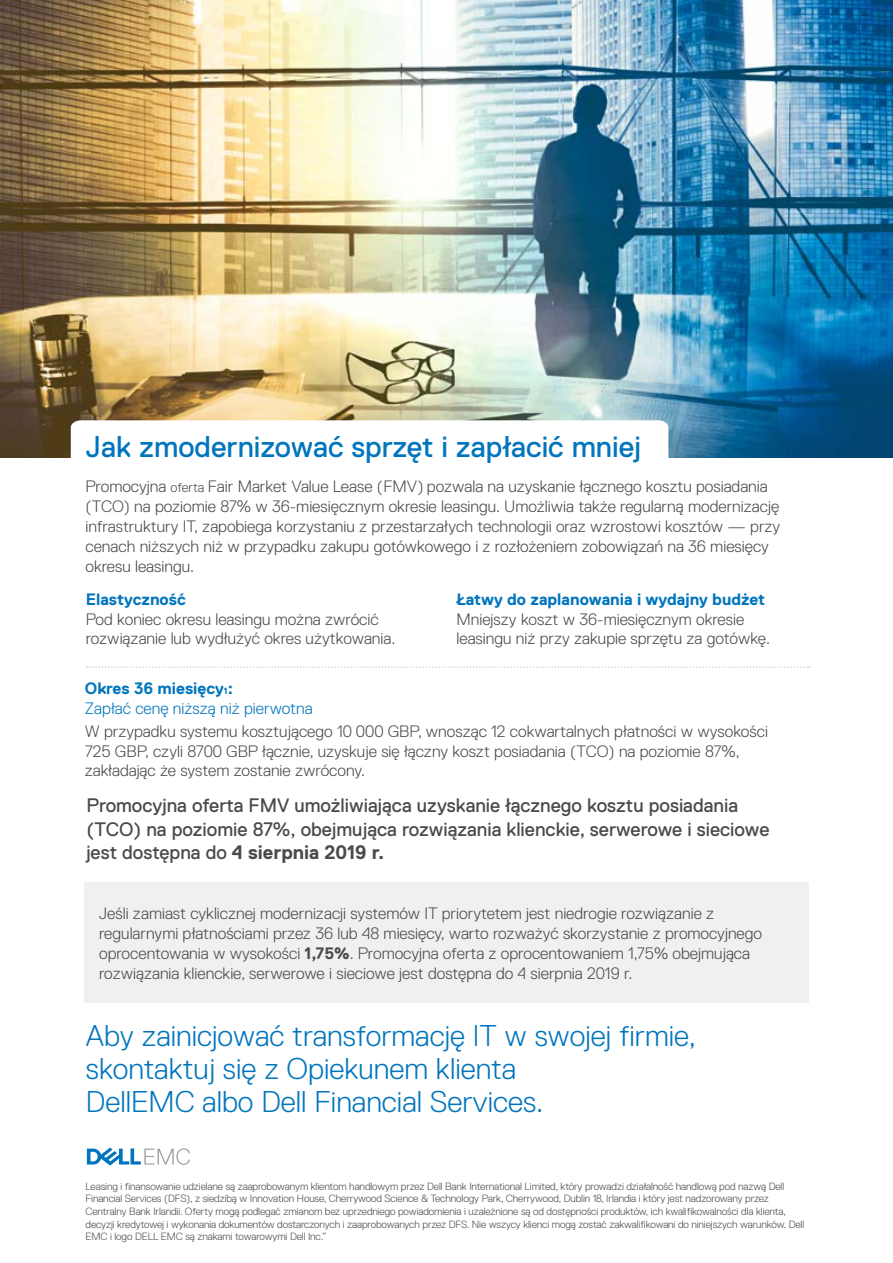
<style>
.page{position:relative;width:893px;height:1263px;background:#fff}
.page>*{position:absolute;margin:0;border:0;box-sizing:border-box;transform-origin:0 0}
.t1{font:300 30px/33px "Dell Replica";color:#0075bd}
.t2{font:30px "Dell Replica";color:#0075bd}
.t3{font:19.5px/23.4px "Dell Replica";color:#4a4a49}
.t4{font:300 16.5px/19.8px "Dell Replica";color:#4a4a49}
.t5{font:700 16.5px "Dell Replica";color:#0075bd}
.t6{font:300 16.5px/19.8px "Dell Replica";color:#0075bd}
.t7{font:300 10.5px/12.6px "Dell Replica";letter-spacing:-.01em;color:#4a4a49}
.s1{font-size:13.5px}
.s2{font-weight:700}
.s3{font-weight:700;font-size:9px}
</style>
<div class="page">
<img style="left:0;top:0;width:893px;height:457px">
<div style="left:84px;top:882px;width:725px;height:121px;background:#f0f0f0"></div>
<svg style="left:71px;top:420px;width:597px;height:37px"></svg>
<svg style="left:87px;top:1147px;width:103px;height:18px"></svg>
<svg style="left:87px;top:666px;width:723px;height:2px"></svg>
<h1 class="t2" style="left:86px;top:430px;width:556px">Jak zmodernizować sprzęt i zapłacić mniej</h1>
<p class="t4" style="left:85px;top:477px;width:696px">Promocyjna <span class="s1">oferta</span> Fair Market Value Lease (FMV) pozwala na uzyskanie łącznego kosztu posiadania (TCO) na poziomie 87% w 36-miesięcznym okresie leasingu. Umożliwia także regularną modernizację infrastruktury IT, zapobiega korzystaniu z przestarzałych technologii oraz wzrostowi kosztów — przy cenach niższych niż w przypadku zakupu gotówkowego i z rozłożeniem zobowiązań na 36 miesięcy okresu leasingu.</p>
<p class="t5" style="left:86px;top:590px;width:102px">Elastyczność</p>
<p class="t4" style="left:86px;top:609px;width:311px">Pod koniec okresu leasingu można zwrócić rozwiązanie lub wydłużyć okres użytkowania.</p>
<p class="t5" style="left:456px;top:590px;width:310px">Łatwy do zaplanowania i wydajny budżet</p>
<p class="t4" style="left:456px;top:609px;width:315px">Mniejszy koszt w 36-miesięcznym okresie leasingu niż przy zakupie sprzętu za gotówkę.</p>
<p class="t6" style="left:85px;top:679px;width:229px"><span class="s2">Okres 36 miesięcy</span><span class="s3">1</span><span class="s2">:<br></span>Zapłać cenę niższą niż pierwotna</p>
<p class="t4" style="left:85px;top:721px;width:685px">W przypadku systemu kosztującego 10 000 GBP, wnosząc 12 cokwartalnych płatności w wysokości<br>725 GBP, czyli 8700 GBP łącznie, uzyskuje się łączny koszt posiadania (TCO) na poziomie 87%, zakładając że system zostanie zwrócony.</p>
<p class="t3" style="left:86px;top:794px;width:685px">Promocyjna oferta FMV umożliwiająca uzyskanie łącznego kosztu posiadania (TCO) na poziomie 87%, obejmująca rozwiązania klienckie, serwerowe i sieciowe jest dostępna do <span class="s2">4 sierpnia 2019 r.</span></p>
<p class="t4" style="left:99px;top:904px;width:664px">Jeśli zamiast cyklicznej modernizacji systemów IT priorytetem jest niedrogie rozwiązanie z regularnymi płatnościami przez 36 lub 48 miesięcy, warto rozważyć skorzystanie z promocyjnego oprocentowania w wysokości <span class="s2">1,75%</span>. Promocyjna oferta z oprocentowaniem 1,75% obejmująca rozwiązania klienckie, serwerowe i sieciowe jest dostępna do 4 sierpnia 2019 r.</p>
<h1 class="t1" style="left:86px;top:1020px;width:612px">Aby zainicjować transformację IT w swojej firmie, skontaktuj się z Opiekunem klienta<br>DellEMC albo Dell Financial Services.</h1>
<p class="t7" style="left:86px;top:1180px;width:720px">Leasing i finansowanie udzielane są zaaprobowanym klientom handlowym przez Dell Bank International Limited, który prowadzi działalność handlową pod nazwą Dell Financial Services (DFS), z siedzibą w Innovation House, Cherrywood Science &amp; Technology Park, Cherrywood, Dublin 18, Irlandia i który jest nadzorowany przez Centralny Bank Irlandii. Oferty mogą podlegać zmianom bez uprzedniego powiadomienia i uzależnione są od dostępności produktów, ich kwalifikowalności dla klienta, decyzji kredytowej i wykonania dokumentów dostarczonych i zaaprobowanych przez DFS. Nie wszycy klienci mogą zostać zakwalifikowani do niniejszych warunków. Dell EMC i logo DELL EMC są znakami towarowymi Dell Inc.”</p>
</div>
